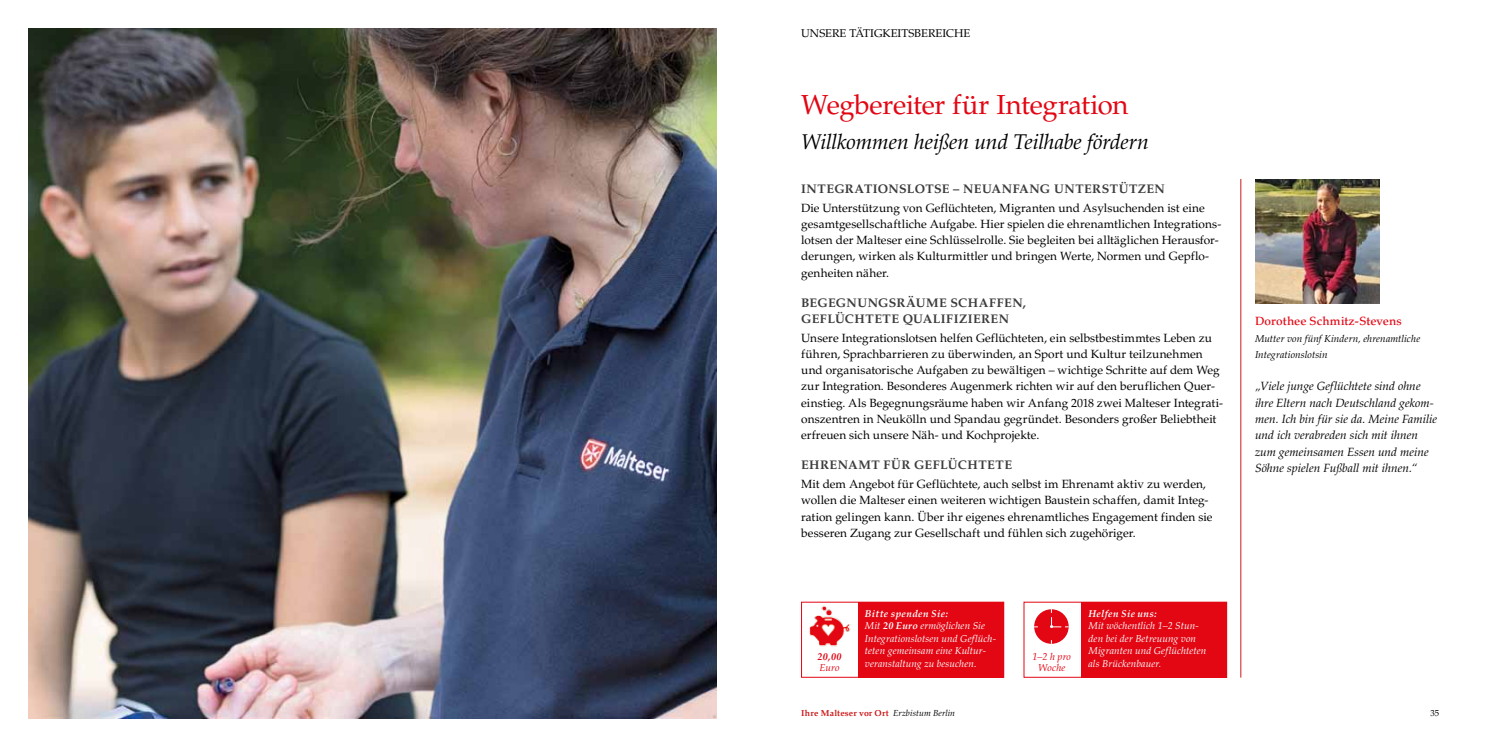
<style>
.page{position:relative;width:1489px;height:745px;background:#fff}
.page>*{position:absolute;margin:0;border:0;box-sizing:border-box;transform-origin:0 0}
.t1{font:27.5px "Palatino LT Std";letter-spacing:-.01em;color:#e30613}
.t2{font:italic 21.25px "Palatino LT Std";letter-spacing:-.005em;color:#000}
.t3{font:700 12.5px/16.2px "Palatino LT Std";letter-spacing:.035em;color:#3c3c3b}
.t4{font:11.88px/16.2px "Palatino LT Std";letter-spacing:.005em;color:#000}
.t5{font:italic 11.88px/16.2px "Palatino LT Std";color:#000}
.t6{font:500 11.88px "Palatino LT Std";letter-spacing:.005em;color:#e30613}
.t7{font:11.25px "Palatino LT Std";color:#000}
.t8{font:italic 10px/12.5px "Palatino LT Std";letter-spacing:.01em;color:#fff}
.t9{font:italic 10px/16.2px "Palatino LT Std";letter-spacing:.005em;color:#000}
.t10{font:italic 10px/11.2px "Palatino LT Std";color:#e30613;text-align:center}
.t11{font:italic 700 10px "Palatino LT Std";letter-spacing:.03em;color:#fff}
.t12{font:italic 700 10px "Palatino LT Std";color:#e30613}
.t13{font:700 8.75px "Palatino LT Std";letter-spacing:.025em;color:#cd171a}
.t14{font:8.75px "Palatino LT Std";color:#000}
.s1{font-weight:700}
.s2{font-weight:400;font-style:italic;color:#000}
</style>
<div class="page">
<hr style="left:1240px;top:179px;width:1px;height:498px;background:#cd171a">
<img style="left:28px;top:28px;width:688px;height:689px">
<img style="left:1255px;top:179px;width:123px;height:124px">
<div style="left:801px;top:601px;width:203px;height:76px;border:1px solid #e30613"></div>
<div style="left:1023px;top:601px;width:203px;height:76px;border:1px solid #e30613"></div>
<div style="left:857px;top:601px;width:146px;height:75px;background:#e30613"></div>
<div style="left:1081px;top:601px;width:145px;height:75px;background:#e30613"></div>
<img style="left:809px;top:605px;width:42px;height:42px">
<div style="left:1034px;top:609px;width:34px;height:34px;background:#e30613;border-radius:50%"></div>
<svg style="left:1049px;top:609px;width:19px;height:18px"></svg>
<p class="t7" style="left:801px;top:26px;width:171px">Unsere Tätigkeitsbereiche</p>
<h1 class="t1" style="left:801px;top:88px;width:329px">Wegbereiter für Integration</h1>
<h2 class="t2" style="left:801px;top:129px;width:349px">Willkommen heißen und Teilhabe fördern</h2>
<p class="t3" style="left:801px;top:180px;width:365px">INTEGRATIONSLOTSE – NEUANFANG UNTERSTÜTZEN</p>
<p class="t4" style="left:801px;top:199px;width:421px">Die Unterstützung von Geflüchteten, Migranten und Asylsuchenden ist eine gesamtgesellschaftliche Aufgabe. Hier spielen die ehrenamtlichen Integrations&shy;lotsen der Malteser eine Schlüsselrolle. Sie begleiten bei alltäglichen Herausfor&shy;derungen, wirken als Kulturmittler und bringen Werte, Normen und Gepflo&shy;genheiten näher.</p>
<p class="t3" style="left:801px;top:294px;width:226px">BEGEGNUNGSRÄUME SCHAFFEN,<br>GEFLÜCHTETE QUALIFIZIEREN</p>
<p class="t4" style="left:801px;top:329px;width:423px">Unsere Integrationslotsen helfen Geflüchteten, ein selbstbestimmtes Leben zu führen, Sprachbarrieren zu überwinden, an Sport und Kultur teilzunehmen und organisatorische Aufgaben zu bewältigen – wichtige Schritte auf dem Weg zur Integration. Besonderes Augenmerk richten wir auf den beruflichen Quer&shy;einstieg. Als Begegnungsräume haben wir Anfang 2018 zwei Malteser Integrati&shy;onszentren in Neukölln und Spandau gegründet. Besonders großer Beliebtheit erfreuen sich unsere Näh- und Kochprojekte.</p>
<p class="t3" style="left:801px;top:457px;width:212px">EHRENAMT FÜR GEFLÜCHTETE</p>
<p class="t4" style="left:801px;top:476px;width:413px">Mit dem Angebot für Geflüchtete, auch selbst im Ehrenamt aktiv zu werden, wollen die Malteser einen weiteren wichtigen Baustein schaffen, damit Integ&shy;ration gelingen kann. Über ihr eigenes ehrenamtliches Engagement finden sie besseren Zugang zur Gesellschaft und fühlen sich zugehöriger.</p>
<p class="t8" style="left:865px;top:606px;width:132px"><span class="s1">Bitte spenden Sie:<br></span>Mit <span class="s1">20 Euro</span> ermöglichen Sie<br>Integrationslotsen und Geflüch&shy;teten gemeinsam eine Kultur&shy;veranstaltung zu besuchen.</p>
<p class="t11" style="left:1088px;top:607px;width:70px">Helfen Sie uns:</p>
<p class="t8" style="left:1088px;top:619px;width:119px">Mit wöchentlich 1–2 Stun&shy;den bei der Betreuung von<br>Migranten und Geflüchteten als Brückenbauer.</p>
<p class="t12" style="left:817px;top:650px;width:26px">20,00</p>
<p class="t10" style="left:819px;top:661px;width:21px">Euro</p>
<p class="t10" style="left:1032px;top:650px;width:40px">1–2 h pro<br>Woche</p>
<p class="t6" style="left:1254px;top:314px;width:148px">Dorothee Schmitz-Stevens</p>
<p class="t9" style="left:1254px;top:330px;width:167px">Mutter von fünf Kindern, ehrenamtliche<br>Integrationslotsin</p>
<p class="t5" style="left:1254px;top:378px;width:184px">„Viele junge Geflüchtete sind ohne ihre Eltern nach Deutschland gekom&shy;men. Ich bin für sie da. Meine Familie und ich verabreden sich mit ihnen zum gemeinsamen Essen und meine Söhne spielen Fußball mit ihnen.“</p>
<p class="t13" style="left:801px;top:707px;width:155px">Ihre Malteser vor Ort <span class="s2">Erzbistum Berlin</span></p>
<p class="t14" style="left:1430px;top:707px;width:10px">35</p>
</div>
